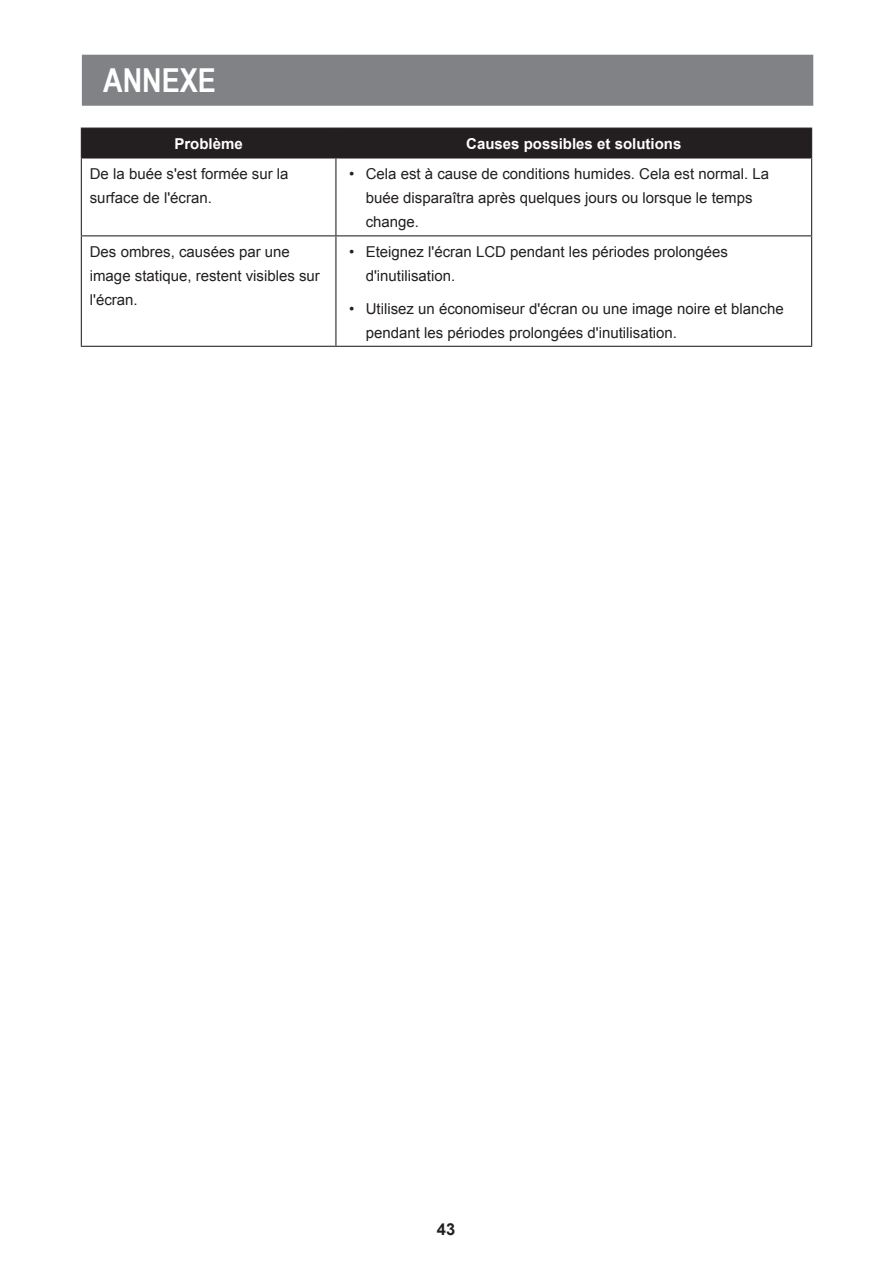
<style>
.page{position:relative;width:893px;height:1263px;background:#fff}
.page>*{position:absolute;margin:0;border:0;box-sizing:border-box;transform-origin:0 0}
.t1{font:700 33px "Arial Narrow";color:#fff}
.t2{font:700 16.5px "Arial";color:#231f20}
.t3{font:15px/24px "Arial";color:#231f20}
.t4{font:700 15px "Arial";color:#fff}
</style>
<div class="page">
<div style="left:82px;top:55px;width:731px;height:51px;background:#808285;border:2px solid #808285"></div>
<div style="left:81px;top:128px;width:731px;height:29px;background:#231f20"></div>
<hr style="left:81px;top:157px;width:255px;height:2px;background:#231f20">
<hr style="left:81px;top:159px;width:1px;height:76px;background:#231f20">
<hr style="left:336px;top:157px;width:476px;height:2px;background:#231f20">
<hr style="left:335px;top:159px;width:1px;height:76px;background:#231f20">
<hr style="left:811px;top:159px;width:1px;height:76px;background:#231f20">
<hr style="left:81px;top:235px;width:255px;height:1px;background:#231f20">
<hr style="left:81px;top:236px;width:1px;height:110px;background:#231f20">
<hr style="left:336px;top:235px;width:476px;height:1px;background:#231f20">
<hr style="left:335px;top:236px;width:1px;height:110px;background:#231f20">
<hr style="left:811px;top:236px;width:1px;height:110px;background:#231f20">
<hr style="left:81px;top:346px;width:255px;height:1px;background:#231f20">
<hr style="left:336px;top:346px;width:476px;height:1px;background:#231f20">
<h1 class="t1" style="left:103px;top:56px;width:114px">ANNEXE</h1>
<p class="t4" style="left:174px;top:136px;width:70px">Problème</p>
<p class="t4" style="left:466px;top:136px;width:217px">Causes possibles et solutions</p>
<p class="t3" style="left:90px;top:162px;width:200px">De la buée s'est formée sur la surface de l'écran.</p>
<p class="t3" style="left:366px;top:162px;width:405px;text-indent:-16px">• Cela est à cause de conditions humides. Cela est normal. La buée disparaîtra après quelques jours ou lorsque le temps change.</p>
<p class="t3" style="left:90px;top:240px;width:232px">Des ombres, causées par une image statique, restent visibles sur l'écran.</p>
<p class="t3" style="left:366px;top:240px;width:364px;text-indent:-16px">• Eteignez l'écran LCD pendant les périodes prolongées d'inutilisation.</p>
<p class="t3" style="left:366px;top:297px;width:420px;text-indent:-16px">• Utilisez un économiseur d'écran ou une image noire et blanche pendant les périodes prolongées d'inutilisation.</p>
<p class="t2" style="left:437px;top:1220px;width:20px">43</p>
</div>
